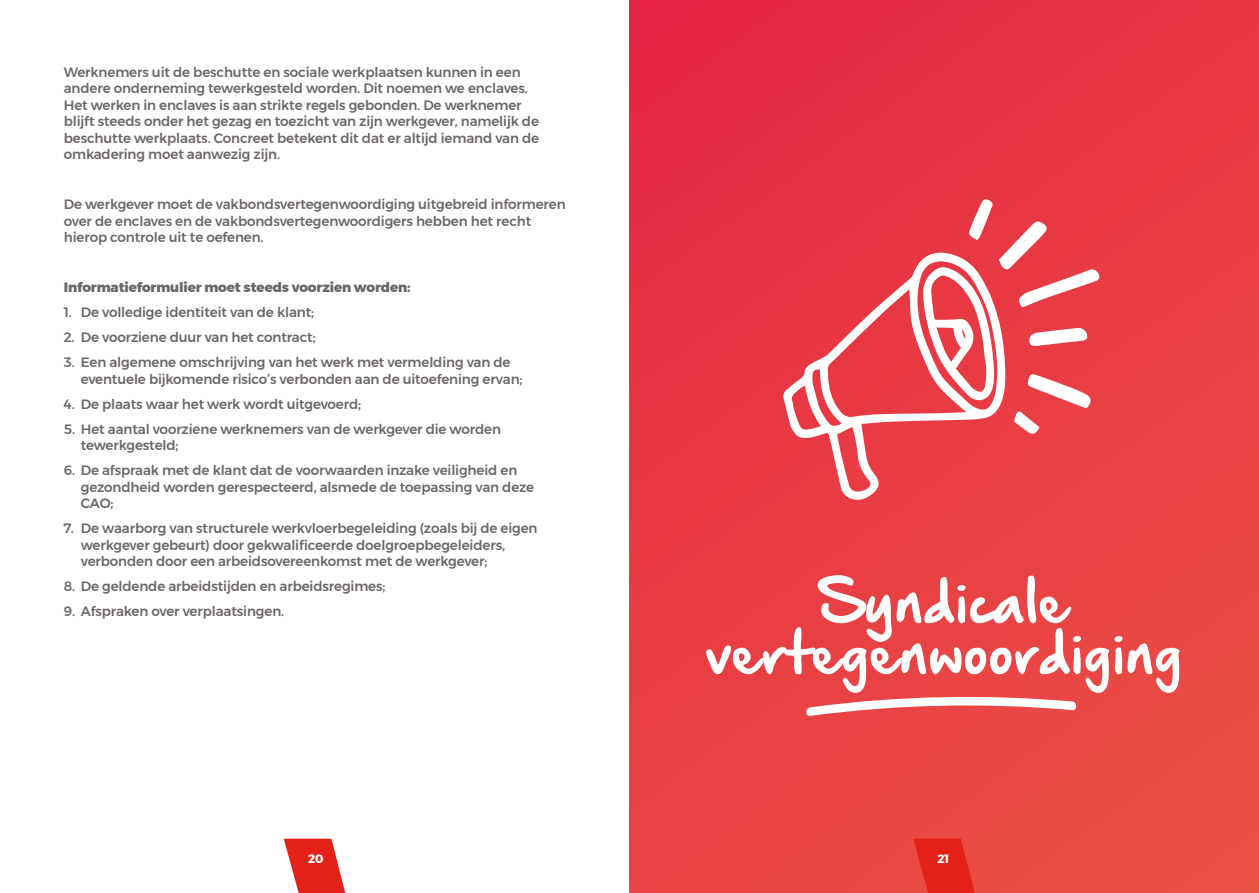
<style>
.page{position:relative;width:1259px;height:893px;background:#fff}
.page>*{position:absolute;margin:0;border:0;box-sizing:border-box;transform-origin:0 0}
.t1{font:51px/51px "Hand Of Sean Demo";color:#fff;text-align:center}
.t2{font:500 13.5px/16.5px "Montserrat";letter-spacing:-.01em;color:#6c6668}
.t3{font:800 13.5px "Montserrat";letter-spacing:-.01em;color:#6c6668}
.t4{font:700 12px "Montserrat";color:#fff}
</style>
<div class="page">
<svg style="left:629px;top:2px;width:630px;height:20px;background:#e62c42"></svg>
<svg style="left:629px;top:22px;width:630px;height:19px;background:#e62d42"></svg>
<svg style="left:629px;top:41px;width:630px;height:19px;background:#e62d42"></svg>
<svg style="left:629px;top:60px;width:630px;height:19px;background:#e62e42"></svg>
<div style="left:629px;top:79px;width:630px;height:20px;background:#e73043"></div>
<svg style="left:629px;top:99px;width:630px;height:19px;background:#e63042"></svg>
<svg style="left:629px;top:118px;width:630px;height:19px;background:#e63142"></svg>
<div style="left:629px;top:137px;width:630px;height:19px;background:#e73243"></div>
<svg style="left:629px;top:156px;width:630px;height:20px;background:#e73243"></svg>
<div style="left:629px;top:176px;width:630px;height:19px;background:#e73343"></div>
<svg style="left:629px;top:195px;width:630px;height:19px;background:#e73343"></svg>
<svg style="left:629px;top:214px;width:630px;height:19px;background:#e73343"></svg>
<svg style="left:629px;top:233px;width:630px;height:20px;background:#e73443"></svg>
<svg style="left:629px;top:253px;width:630px;height:19px;background:#e73643"></svg>
<svg style="left:629px;top:272px;width:630px;height:19px;background:#e73643"></svg>
<svg style="left:629px;top:291px;width:630px;height:19px;background:#e73743"></svg>
<svg style="left:629px;top:310px;width:630px;height:20px;background:#e73843"></svg>
<svg style="left:629px;top:330px;width:630px;height:19px;background:#e73843"></svg>
<svg style="left:629px;top:349px;width:630px;height:19px;background:#e73943"></svg>
<svg style="left:629px;top:368px;width:630px;height:19px;background:#e73a43"></svg>
<svg style="left:629px;top:387px;width:630px;height:19px;background:#e73a43"></svg>
<svg style="left:629px;top:406px;width:630px;height:20px;background:#e73b43"></svg>
<svg style="left:629px;top:426px;width:630px;height:19px;background:#e73c43"></svg>
<svg style="left:629px;top:445px;width:630px;height:19px;background:#e73d43"></svg>
<div style="left:629px;top:464px;width:630px;height:429px;background:#e83f44"></div>
<div style="left:649px;top:483px;width:610px;height:410px;background:#e83f44"></div>
<div style="left:677px;top:503px;width:582px;height:390px;background:#e83f44"></div>
<div style="left:706px;top:522px;width:553px;height:371px;background:#e84144"></div>
<div style="left:735px;top:541px;width:524px;height:352px;background:#e84244"></div>
<div style="left:763px;top:560px;width:496px;height:333px;background:#e84344"></div>
<div style="left:792px;top:580px;width:467px;height:313px;background:#e94445"></div>
<div style="left:821px;top:599px;width:438px;height:294px;background:#e94545"></div>
<div style="left:849px;top:618px;width:410px;height:275px;background:#e94545"></div>
<div style="left:878px;top:637px;width:381px;height:256px;background:#e94645"></div>
<div style="left:907px;top:657px;width:352px;height:236px;background:#e94745"></div>
<div style="left:935px;top:676px;width:324px;height:163px;background:#e94845"></div>
<div style="left:964px;top:695px;width:295px;height:198px;background:#e94a45"></div>
<div style="left:993px;top:714px;width:266px;height:179px;background:#e94b45"></div>
<div style="left:1021px;top:734px;width:238px;height:159px;background:#e94d45"></div>
<svg style="left:805px;top:694px;width:272px;height:23px"></svg>
<svg style="left:783px;top:250px;width:222px;height:250px;background:#ea525b"></svg>
<svg style="left:923px;top:199px;width:176px;height:236px"></svg>
<svg style="left:284px;top:839px;width:62px;height:54px"></svg>
<svg style="left:913px;top:839px;width:65px;height:54px;background:#e52c25"></svg>
<p class="t2" style="left:64px;top:64px;width:477px">Werknemers uit de beschutte en sociale werkplaatsen kunnen in een andere onderneming tewerkgesteld worden. Dit noemen we enclaves.<br>Het werken in enclaves is aan strikte regels gebonden. De werknemer blijft steeds onder het gezag en toezicht van zijn werkgever, namelijk de beschutte werkplaats. Concreet betekent dit dat er altijd iemand van de omkadering moet aanwezig zijn.</p>
<p class="t2" style="left:64px;top:196px;width:503px">De werkgever moet de vakbondsvertegenwoordiging uitgebreid informeren over de enclaves en de vakbondsvertegenwoordigers hebben het recht hierop controle uit te oefenen.</p>
<p class="t3" style="left:64px;top:277px;width:348px">Informatieformulier moet steeds voorzien worden:</p>
<p class="t2" style="left:64px;top:304px;width:252px">1. De volledige identiteit van de klant;</p>
<p class="t2" style="left:64px;top:329px;width:253px">2. De voorziene duur van het contract;</p>
<p class="t2" style="left:81px;top:354px;width:443px;text-indent:-17px">3. Een algemene omschrijving van het werk met vermelding van de eventuele bijkomende risico’s verbonden aan de uitoefening ervan;</p>
<p class="t2" style="left:64px;top:396px;width:299px">4. De plaats waar het werk wordt uitgevoerd;</p>
<p class="t2" style="left:81px;top:421px;width:422px;text-indent:-17px">5. Het aantal voorziene werknemers van de werkgever die worden tewerkgesteld;</p>
<p class="t2" style="left:81px;top:462px;width:455px;text-indent:-17px">6. De afspraak met de klant dat de voorwaarden inzake veiligheid en gezondheid worden gerespecteerd, alsmede de toepassing van deze<br>CAO;</p>
<p class="t2" style="left:81px;top:520px;width:458px;text-indent:-17px">7. De waarborg van structurele werkvloerbegeleiding (zoals bij de eigen werkgever gebeurt) door gekwalificeerde doelgroepbegeleiders, verbonden door een arbeidsovereenkomst met de werkgever;</p>
<p class="t2" style="left:64px;top:578px;width:323px">8. De geldende arbeidstijden en arbeidsregimes;</p>
<p class="t2" style="left:64px;top:603px;width:222px">9. Afspraken over verplaatsingen.</p>
<h1 class="t1" style="left:705px;top:580px;width:479px">Syndicale vertegenwoordiging</h1>
<p class="t4" style="left:308px;top:849px;width:17px">20</p>
<p class="t4" style="left:937px;top:849px;width:13px">21</p>
</div>
